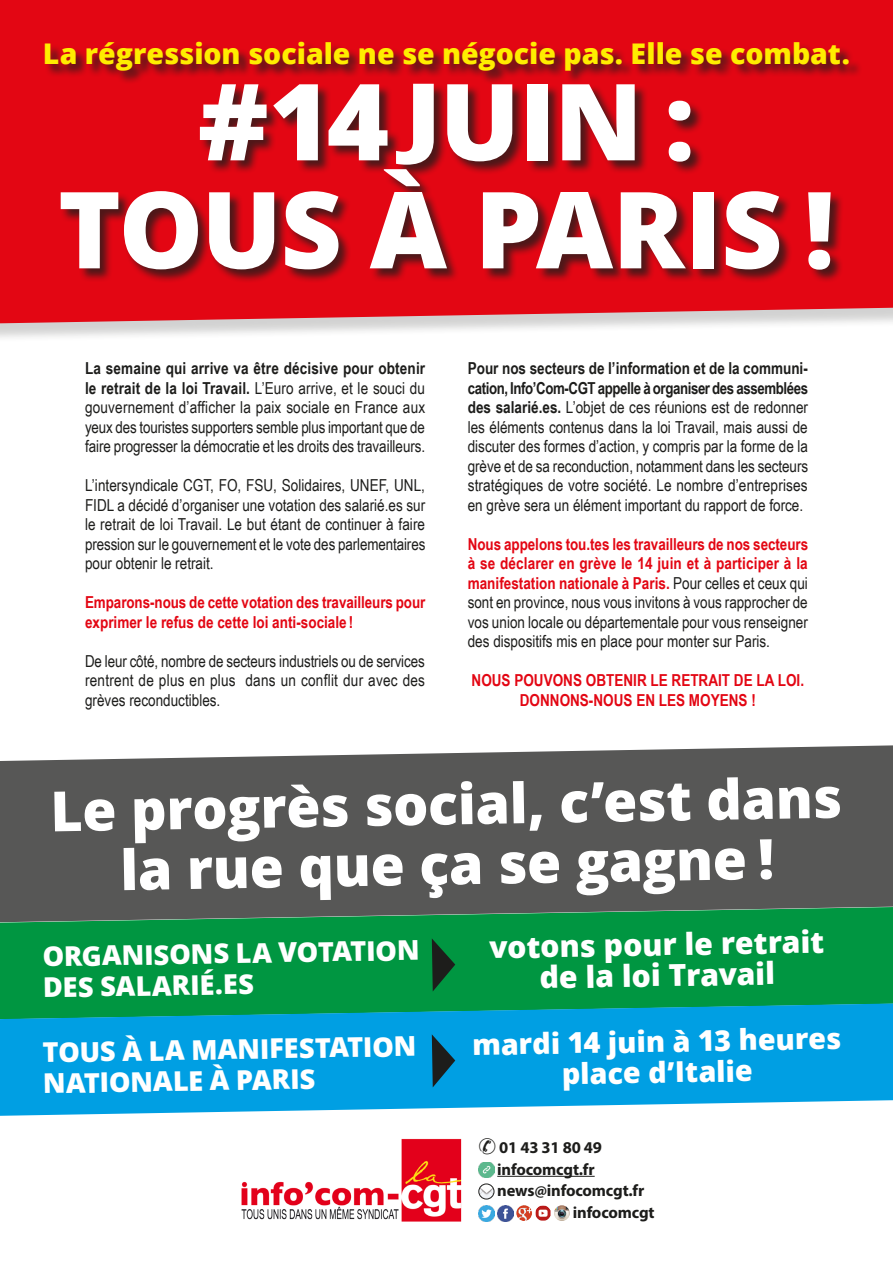
<style>
.page{position:relative;width:893px;height:1263px;background:#fff}
.page>*{position:absolute;margin:0;border:0;box-sizing:border-box;transform-origin:0 0}
.t1{font:800 106.5px/108px "Open Sans";letter-spacing:-.015em;color:#fff;text-align:center}
.t2{font:800 55.5px/60px "Open Sans";color:#fff;text-align:center}
.t3{font:800 30.3px/31px "Open Sans";color:#fff;text-align:center}
.t4{font:800 28.8px/31px "Open Sans";color:#fff;text-align:center}
.t5{font:800 28.5px "Open Sans";color:#ffed00}
.t6{font:800 27.3px/31px "Open Sans";color:#fff}
.t7{font:16.5px/19.5px "Arial Narrow";color:#1d1d1b;text-align:justify}
.t8{font:700 16.5px/19.5px "Arial Narrow";color:#e30613}
.t9{font:700 16.5px "Myriad Pro";letter-spacing:-.01em;color:#1d1d1b}
.s1{font-size:86.25px}
.s2{font-weight:700}
.s3{font-weight:700;color:#e30613}
</style>
<div class="page">
<img style="left:241px;top:1138px;width:221px;height:84px">
<hr style="left:497px;top:1176px;width:98px;height:1px;background:#1d1d1b">
<img style="left:478px;top:1162px;width:16px;height:16px">
<img style="left:479px;top:1184px;width:15px;height:15px;border-radius:8px">
<div style="left:478px;top:1184px;width:16px;height:15px;border:1px solid #1d1d1b;border-radius:50%"></div>
<img style="left:478px;top:1205px;width:16px;height:16px">
<img style="left:497px;top:1205px;width:16px;height:16px">
<img style="left:516px;top:1205px;width:16px;height:16px;border-radius:8px">
<svg style="left:535px;top:1205px;width:16px;height:16px"></svg>
<img style="left:536px;top:1206px;width:14px;height:14px">
<img style="left:554px;top:1205px;width:16px;height:16px;border-radius:8px">
<div style="left:0;top:0;width:893px;height:342px;background:#1d1d1b;opacity:.2"></div>
<svg style="left:0;top:0;width:893px;height:323px;background:#e21521"></svg>
<div style="left:44px;top:42px;width:818px;height:241px;background:#1d1d1b;opacity:.75"></div>
<div style="left:0;top:922px;width:893px;height:81px;background:#009641"></div>
<svg style="left:432px;top:938px;width:23px;height:53px"></svg>
<svg style="left:0;top:1003px;width:893px;height:113px;background:#12a5d9"></svg>
<svg style="left:432px;top:1034px;width:23px;height:53px"></svg>
<svg style="left:0;top:745px;width:893px;height:177px;background:#5b615d"></svg>
<h3 class="t5" style="left:43px;top:32px;width:809px">La régression sociale ne se négocie pas. Elle se combat.</h3>
<h1 class="t1" style="left:58px;top:62px;width:778px">#14<span class="s1">J</span>UIN :<br>TOUS À PARIS !</h1>
<p class="t7" style="left:85px;top:358px;width:342px"><span class="s2">La semaine qui arrive va être décisive pour obtenir le retrait de la loi Travail.</span> L’Euro arrive, et le souci du gouvernement d’afficher la paix sociale en France aux yeux des touristes supporters semble plus important que de faire progresser la démocratie et les droits des travailleurs.</p>
<p class="t7" style="left:85px;top:475px;width:342px">L’intersyndicale CGT, FO, FSU, Solidaires, UNEF, UNL, FIDL a décidé d’organiser une votation des salarié.es sur le retrait de loi Travail. Le but étant de continuer à faire pression sur le gouvernement et le vote des parlementaires pour obtenir le retrait.</p>
<p class="t8" style="left:85px;top:592px;width:342px">Emparons-nous de cette votation des travailleurs pour exprimer le refus de cette loi anti-sociale !</p>
<p class="t7" style="left:85px;top:650px;width:342px">De leur côté, nombre de secteurs industriels ou de services rentrent de plus en plus dans un conflit dur avec des grèves reconductibles.</p>
<p class="t7" style="left:468px;top:358px;width:342px"><span class="s2">Pour nos secteurs de l’information et de la communi&shy;cation, Info’Com-CGT appelle à organiser des assemblées des salarié.es.</span> L’objet de ces réunions est de redonner les éléments contenus dans la loi Travail, mais aussi de discuter des formes d’action, y compris par la forme de la grève et de sa reconduction, notamment dans les secteurs stratégiques de votre société. Le nombre d’entreprises en grève sera un élément important du rapport de force.</p>
<p class="t7" style="left:468px;top:533px;width:342px"><span class="s3">Nous appelons tou.tes les travailleurs de nos secteurs à se déclarer en grève le 14 juin et à participer à la manifestation nationale à Paris.</span> Pour celles et ceux qui sont en province, nous vous invitons à vous rapprocher de vos union locale ou départementale pour vous renseigner des dispositifs mis en place pour monter sur Paris.</p>
<p class="t8" style="left:472px;top:670px;width:334px;text-align:center">NOUS POUVONS OBTENIR LE RETRAIT DE LA LOI.<br>DONNONS-NOUS EN LES MOYENS !</p>
<h2 class="t2" style="left:50px;top:778px;width:793px;rotate:-1deg">Le progrès social, c’est dans la rue que ça se gagne !</h2>
<h3 class="t6" style="left:42px;top:939px;width:379px;rotate:-1deg">ORGANISONS LA VOTATION<br>DES SALARIÉ.ES</h3>
<h3 class="t3" style="left:489px;top:930px;width:336px;rotate:-1deg">votons pour le retrait de la loi Travail</h3>
<h3 class="t6" style="left:42px;top:1035px;width:375px;rotate:-1deg">TOUS À LA MANIFESTATION<br>NATIONALE À PARIS</h3>
<h3 class="t4" style="left:472px;top:1027px;width:371px;rotate:-1deg">mardi 14 juin à 13 heures place d’Italie</h3>
<p class="t9" style="left:478px;top:1137px;width:125px">✆ 01 43 31 80 49</p>
<p class="t9" style="left:497px;top:1158px;width:99px">infocomcgt.fr</p>
<p class="t9" style="left:497px;top:1180px;width:148px">news@infocomcgt.fr</p>
<p class="t9" style="left:573px;top:1202px;width:83px">infocomcgt</p>
</div>
